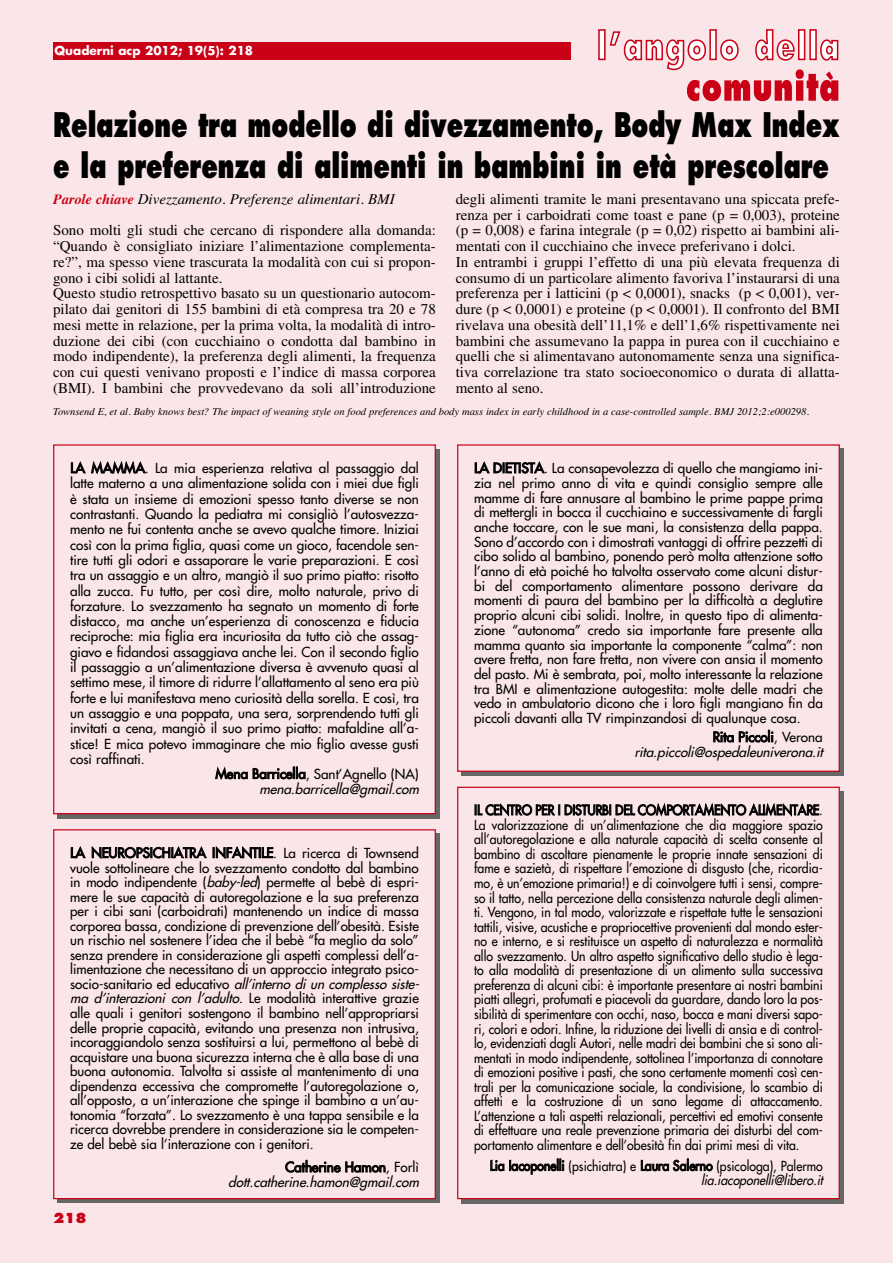
<style>
.page{position:relative;width:893px;height:1263px;background:#fae6e8}
.page>*{position:absolute;margin:0;border:0;box-sizing:border-box;transform-origin:0 0}
.t1{font:800 33px/40.8px "Futura";color:#000;scale:.72 1}
.t2{font:15px/15.8px "Times";color:#000}
.t3{font:13.5px/14.5px "Futura";color:#000;text-align:justify}
.t4{font:13.5px/14.5px "Futura";color:#000;text-align:justify;scale:.91 1}
.t5{font:italic 13.5px "Futura";color:#000}
.t6{font:italic 13.5px "Futura";color:#000;scale:.91 1}
.t7{font:800 13.5px "Futura";color:#ca0016}
.t8{font:700 12px "Futura";color:#fff}
.t9{font:italic 10.5px "Times";color:#000}
.s1{font-weight:700;font-style:italic;font-size:14.25px;color:#ca0016}
.s2{font-style:italic}
</style>
<div class="page">
<div style="left:53px;top:43px;width:271px;height:17px;background:#ca0016"></div>
<div style="left:324px;top:43px;width:246px;height:17px;background:#ca0016"></div>
<svg style="left:598px;top:29px;width:240px;height:72px"></svg>
<div style="left:57px;top:449px;width:383px;height:370px;background:#666"></div>
<div style="left:57px;top:833px;width:383px;height:370px;background:linear-gradient(to right,#715b5d,#705b5e)"></div>
<div style="left:461px;top:449px;width:383px;height:327px;background:#666"></div>
<div style="left:461px;top:791px;width:383px;height:412px;background:linear-gradient(to right,#715b5d,#705b5e)"></div>
<div style="left:54px;top:446px;width:381px;height:367px;background:#fae6e8"></div>
<div style="left:53px;top:444px;width:383px;height:370px;border:1px solid #ca0016"></div>
<div style="left:458px;top:446px;width:381px;height:325px;background:#fae6e8"></div>
<div style="left:457px;top:444px;width:383px;height:328px;border:1px solid #ca0016"></div>
<div style="left:54px;top:830px;width:381px;height:368px;background:#fae6e8"></div>
<div style="left:53px;top:829px;width:383px;height:370px;border:1px solid #ca0016"></div>
<div style="left:458px;top:788px;width:381px;height:410px;background:#fae6e8"></div>
<div style="left:457px;top:787px;width:383px;height:412px;border:1px solid #ca0016"></div>
<p class="t8" style="left:55px;top:43px;width:200px">Quaderni acp 2012; 19(5): 218</p>
<h1 class="t1" style="left:53px;top:105px;width:1094px">Relazione tra modello di divezzamento, Body Max Index e la preferenza di alimenti in bambini in età prescolare</h1>
<p class="t2" style="left:53px;top:184px;width:384px;line-height:31.5px"><span class="s1">Parole chiave</span> <span class="s2">Divezzamento. Preferenze alimentari. BMI<br></span>Sono molti gli studi che cercano di rispondere alla domanda:</p>
<p class="t2" style="left:53px;top:240px;width:384px">“Quando è consigliato iniziare l’alimentazione complementa&shy;re?”, ma spesso viene trascurata la modalità con cui si propon&shy;gono i cibi solidi al lattante.<br>Questo studio retrospettivo basato su un questionario autocom&shy;pilato dai genitori di 155 bambini di età compresa tra 20 e 78 mesi mette in relazione, per la prima volta, la modalità di intro&shy;duzione dei cibi (con cucchiaino o condotta dal bambino in modo indipendente), la preferenza degli alimenti, la frequenza con cui questi venivano proposti e l’indice di massa corporea (BMI). I bambini che provvedevano da soli all’introduzione</p>
<p class="t2" style="left:456px;top:192px;width:386px">degli alimenti tramite le mani presentavano una spiccata prefe&shy;renza per i carboidrati come toast e pane (p = 0,003), proteine (p = 0,008) e farina integrale (p = 0,02) rispetto ai bambini ali&shy;mentati con il cucchiaino che invece preferivano i dolci.<br>In entrambi i gruppi l’effetto di una più elevata frequenza di consumo di un particolare alimento favoriva l’instaurarsi di una preferenza per i latticini (p &lt; 0,0001), snacks (p &lt; 0,001), ver&shy;dure (p &lt; 0,0001) e proteine (p &lt; 0,0001). Il confronto del BMI rivelava una obesità dell’11,1% e dell’1,6% rispettivamente nei bambini che assumevano la pappa in purea con il cucchiaino e quelli che si alimentavano autonomamente senza una significa&shy;tiva correlazione tra stato socioeconomico o durata di allatta&shy;mento al seno.</p>
<p class="t9" style="left:53px;top:406px;width:757px">Townsend E, et al. Baby knows best? The impact of weaning style on food preferences and body mass index in early childhood in a case-controlled sample. BMJ 2012;2:e000298.</p>
<p class="t3" style="left:70px;top:461px;width:350px">LA MAMMA. La mia esperienza relativa al passaggio dal</p>
<p class="t3" style="left:70px;top:476px;width:350px">latte materno a una alimentazione solida con i miei due figli</p>
<p class="t3" style="left:70px;top:491px;width:350px">è stata un insieme di emozioni spesso tanto diverse se non</p>
<p class="t3" style="left:70px;top:507px;width:350px">contrastanti. Quando la pediatra mi consigliò l’autosvezza-</p>
<p class="t3" style="left:70px;top:522px;width:350px">mento ne fui contenta anche se avevo qualche timore. Iniziai</p>
<p class="t3" style="left:70px;top:537px;width:350px">così con la prima figlia, quasi come un gioco, facendole sen-</p>
<p class="t3" style="left:70px;top:553px;width:350px">tire tutti gli odori e assaporare le varie preparazioni. E così</p>
<p class="t3" style="left:70px;top:568px;width:350px">tra un assaggio e un altro, mangiò il suo primo piatto: risotto</p>
<p class="t3" style="left:70px;top:583px;width:350px">alla zucca. Fu tutto, per così dire, molto naturale, privo di</p>
<p class="t3" style="left:70px;top:598px;width:350px">forzature. Lo svezzamento ha segnato un momento di forte</p>
<p class="t3" style="left:70px;top:614px;width:350px">distacco, ma anche un’esperienza di conoscenza e fiducia</p>
<p class="t3" style="left:70px;top:629px;width:350px">reciproche: mia figlia era incuriosita da tutto ciò che assag-</p>
<p class="t3" style="left:70px;top:644px;width:350px">giavo e fidandosi assaggiava anche lei. Con il secondo figlio</p>
<p class="t3" style="left:70px;top:660px;width:350px">il passaggio a un’alimentazione diversa è avvenuto quasi al</p>
<p class="t3" style="left:70px;top:675px;width:350px">settimo mese, il timore di ridurre l’allattamento al seno era più</p>
<p class="t3" style="left:70px;top:690px;width:350px">forte e lui manifestava meno curiosità della sorella. E così, tra</p>
<p class="t3" style="left:70px;top:706px;width:350px">un assaggio e una poppata, una sera, sorprendendo tutti gli</p>
<p class="t3" style="left:70px;top:721px;width:350px">invitati a cena, mangiò il suo primo piatto: mafaldine all’a-</p>
<p class="t3" style="left:70px;top:736px;width:350px">stice! E mica potevo immaginare che mio figlio avesse gusti</p>
<p class="t3" style="left:70px;top:751px;width:76px">così raffinati.</p>
<p class="t3" style="left:215px;top:766px;width:205px">Mena Barricella, Sant’Agnello (NA)</p>
<p class="t5" style="left:259px;top:780px;width:165px">mena.barricella@gmail.com</p>
<p class="t3" style="left:70px;top:845px;width:354px;text-align:left">LA NEUROPSICHIATRA INFANTILE. La ricerca di Townsend vuole sottolineare che lo svezzamento condotto dal bambino in modo indipendente (<span class="s2">baby-led</span>) permette al bebè di espri&shy;mere le sue capacità di autoregolazione e la sua preferenza per i cibi sani (carboidrati) mantenendo un indice di massa corporea bassa, condizione di prevenzione dell’obesità. Esiste un rischio nel sostenere l’idea che il bebè “fa meglio da solo” senza prendere in considerazione gli aspetti complessi dell’a&shy;limentazione che necessitano di un approccio integrato psico&shy;socio-sanitario ed educativo <span class="s2">all’internodiuncomplessosiste&shy;ma d’interazioni con l’adulto</span>. Le modalità interattive grazie alle quali i genitori sostengono il bambino nell’appropriarsi delle proprie capacità, evitando una presenza non intrusiva, incoraggiandolo senza sostituirsi a lui, permettono al bebè di acquistare una buona sicurezza interna che è alla base di una buona autonomia. Talvolta si assiste al mantenimento di una dipendenza eccessiva che compromette l’autoregolazione o, all’opposto, a un’interazione che spinge il bambino a un’au&shy;tonomia “forzata”. Lo svezzamento è una tappa sensibile e la ricerca dovrebbe prendere in considerazione sia le competen&shy;ze del bebè sia l’interazione con i genitori.</p>
<p class="t3" style="left:285px;top:1160px;width:135px">Catherine Hamon, Forlì</p>
<p class="t5" style="left:228px;top:1173px;width:196px">dott.catherine.hamon@gmail.com</p>
<p class="t7" style="left:53px;top:1209px;width:35px">218</p>
<p class="t3" style="left:474px;top:461px;width:350px">LA DIETISTA. La consapevolezza di quello che mangiamo ini&shy;zia nel primo anno di vita e quindi consiglio sempre alle mamme di fare annusare al bambino le prime pappe prima di mettergli in bocca il cucchiaino e successivamente di fargli anche toccare, con le sue mani, la consistenza della pappa.<br>Sono d’accordo con i dimostrati vantaggi di offrire pezzetti di cibo solido al bambino, ponendo però molta attenzione sotto l’anno di età poiché ho talvolta osservato come alcuni distur&shy;bi del comportamento alimentare possono derivare da momenti di paura del bambino per la difficoltà a deglutire proprio alcuni cibi solidi. Inoltre, in questo tipo di alimenta&shy;zione “autonoma” credo sia importante fare presente alla mamma quanto sia importante la componente “calma”: non avere fretta, non fare fretta, non vivere con ansia il momento del pasto. Mi è sembrata, poi, molto interessante la relazione tra BMI e alimentazione autogestita: molte delle madri che vedo in ambulatorio dicono che i loro figli mangiano fin da piccoli davanti alla TV rimpinzandosi di qualunque cosa.</p>
<p class="t3" style="left:713px;top:729px;width:112px">Rita Piccoli, Verona</p>
<p class="t5" style="left:634px;top:743px;width:194px">rita.piccoli@ospedaleuniverona.it</p>
<p class="t4" style="left:474px;top:803px;width:385px">IL CENTRO PER I DISTURBI DEL COMPORTAMENTO ALIMENTARE.<br>La valorizzazione di un’alimentazione che dia maggiore spazio all’autoregolazione e alla naturale capacità di scelta consente al bambino di ascoltare pienamente le proprie innate sensazioni di fame e sazietà, di rispettare l’emozione di disgusto (che, ricordia&shy;mo, è un’emozione primaria!) e di coinvolgere tutti i sensi, compre&shy;so il tatto, nella percezione della consistenza naturale degli alimen&shy;ti. Vengono, in tal modo, valorizzate e rispettate tutte le sensazioni tattili, visive, acustiche e propriocettive provenienti dal mondo ester&shy;no e interno, e si restituisce un aspetto di naturalezza e normalità allo svezzamento. Un altro aspetto significativo dello studio è lega&shy;to alla modalità di presentazione di un alimento sulla successiva preferenza di alcuni cibi: è importante presentare ai nostri bambini piatti allegri, profumati e piacevoli da guardare, dando loro la pos&shy;sibilità di sperimentare con occhi, naso, bocca e mani diversi sapo&shy;ri, colori e odori. Infine, la riduzione dei livelli di ansia e di control&shy;lo, evidenziati dagli Autori, nelle madri dei bambini che si sono ali&shy;mentati in modo indipendente, sottolinea l’importanza di connotare di emozioni positive i pasti, che sono certamente momenti così cen&shy;trali per la comunicazione sociale, la condivisione, lo scambio di affetti e la costruzione di un sano legame di attaccamento.<br>L’attenzione a tali aspetti relazionali, percettivi ed emotivi consente di effettuare una reale prevenzione primaria dei disturbi del com&shy;portamento alimentare e dell’obesità fin dai primi mesi di vita.</p>
<p class="t4" style="left:490px;top:1158px;width:367px">Lia Iacoponelli (psichiatra) e Laura Salerno (psicologa), Palermo</p>
<p class="t6" style="left:701px;top:1172px;width:139px">lia.iacoponelli@libero.it</p>
</div>
